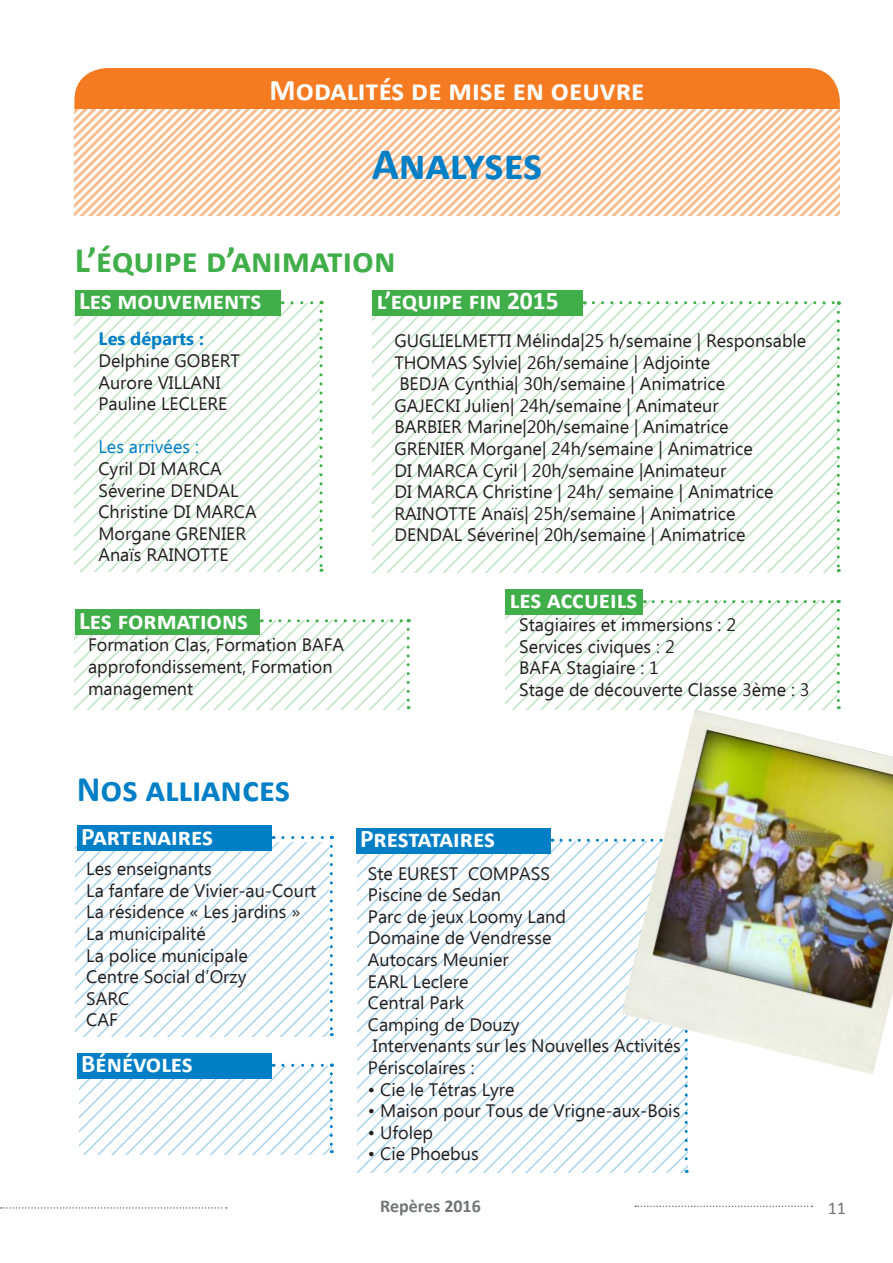
<style>
.page{position:relative;width:893px;height:1263px;background:#fff}
.page>*{position:absolute;margin:0;border:0;box-sizing:border-box;transform-origin:0 0}
.t1{font:700 45px "Calibri";color:#007fc6}
.t2{font:700 36px "Calibri";color:#40ae49}
.t3{font:700 36px "Calibri";color:#007fc6}
.t4{font:700 30px "Calibri";color:#fff}
.t5{font:700 25.5px "Calibri";color:#fff}
.t6{font:18px/21.6px "Ebrima";color:#231f20}
.t7{font:18px "Ebrima";color:#007fc6}
.t8{font:700 18px "Calibri";color:#727477}
.t9{font:700 18px "Ebrima";color:#007fc6}
.t10{font:18px "Calibri";color:#727477}
</style>
<div class="page">
<svg style="left:1px;top:1207px;width:226px;height:2px"></svg>
<svg style="left:635px;top:1205px;width:177px;height:2px"></svg>
<div style="left:74px;top:68px;width:766px;height:89px;background:#f47b21;border-radius:33px"></div>
<svg style="left:74px;top:109px;width:766px;height:107px"></svg>
<svg style="left:240px;top:109px;width:530px;height:106px"></svg>
<div style="left:75px;top:290px;width:206px;height:25px;background:#40ae49"></div>
<svg style="left:74px;top:301px;width:248px;height:271px"></svg>
<svg style="left:407px;top:304px;width:430px;height:264px"></svg>
<svg style="left:414px;top:310px;width:423px;height:262px"></svg>
<svg style="left:421px;top:317px;width:113px;height:255px"></svg>
<svg style="left:428px;top:324px;width:106px;height:248px"></svg>
<svg style="left:435px;top:331px;width:99px;height:241px"></svg>
<svg style="left:442px;top:338px;width:92px;height:234px"></svg>
<svg style="left:449px;top:345px;width:85px;height:227px"></svg>
<svg style="left:456px;top:352px;width:78px;height:220px"></svg>
<svg style="left:463px;top:359px;width:71px;height:213px"></svg>
<svg style="left:470px;top:366px;width:64px;height:206px"></svg>
<svg style="left:477px;top:373px;width:57px;height:199px"></svg>
<svg style="left:485px;top:380px;width:49px;height:192px"></svg>
<svg style="left:492px;top:387px;width:42px;height:185px"></svg>
<svg style="left:499px;top:394px;width:35px;height:178px"></svg>
<svg style="left:506px;top:401px;width:28px;height:171px"></svg>
<svg style="left:513px;top:408px;width:21px;height:164px"></svg>
<svg style="left:520px;top:416px;width:14px;height:156px"></svg>
<svg style="left:527px;top:423px;width:7px;height:149px"></svg>
<div style="left:373px;top:290px;width:210px;height:25px;background:#40ae49"></div>
<svg style="left:593px;top:301px;width:246px;height:4px"></svg>
<svg style="left:534px;top:312px;width:306px;height:260px"></svg>
<div style="left:77px;top:825px;width:195px;height:26px;background:#007fc6"></div>
<svg style="left:76px;top:836px;width:257px;height:200px"></svg>
<div style="left:506px;top:589px;width:137px;height:25px;background:#40ae49"></div>
<div style="left:356px;top:828px;width:194px;height:25px;background:#007fc6"></div>
<svg style="left:357px;top:839px;width:331px;height:334px"></svg>
<div style="left:77px;top:1053px;width:195px;height:25px;background:#007fc6"></div>
<svg style="left:79px;top:1063px;width:254px;height:91px"></svg>
<div style="left:75px;top:609px;width:185px;height:26px;background:#40ae49"></div>
<svg style="left:74px;top:619px;width:336px;height:90px"></svg>
<svg style="left:506px;top:600px;width:334px;height:109px"></svg>
<img style="left:621px;top:709px;width:272px;height:366px">
<h3 class="t4" style="left:270px;top:71px;width:376px">Modalités de mise en oeuvre</h3>
<h1 class="t1" style="left:372px;top:135px;width:172px">Analyses</h1>
<h2 class="t2" style="left:75px;top:237px;width:322px">L’équipe d’animation</h2>
<h3 class="t5" style="left:79px;top:285px;width:184px">Les mouvements</h3>
<h3 class="t5" style="left:377px;top:285px;width:183px">l’equipe fin 2015</h3>
<p class="t9" style="left:98px;top:326px;width:107px">Les départs :</p>
<p class="t6" style="left:98px;top:351px;width:143px">Delphine GOBERT<br>Aurore VILLANI<br>Pauline LECLERE</p>
<p class="t7" style="left:98px;top:434px;width:102px">Les arrivées :</p>
<p class="t6" style="left:98px;top:459px;width:160px">Cyril DI MARCA<br>Séverine DENDAL<br>Christine DI MARCA<br>Morgane GRENIER<br>Anaïs RAINOTTE</p>
<h3 class="t5" style="left:79px;top:604px;width:171px">Les formations</h3>
<p class="t6" style="left:88px;top:635px;width:258px">Formation Clas, Formation BAFA approfondissement, Formation management</p>
<p class="t6" style="left:394px;top:331px;width:413px">GUGLIELMETTI Mélinda|25 h/semaine | Responsable THOMAS Sylvie| 26h/semaine | Adjointe<br>BEDJA Cynthia| 30h/semaine | Animatrice<br>GAJECKI Julien| 24h/semaine | Animateur<br>BARBIER Marine|20h/semaine | Animatrice<br>GRENIER Morgane| 24h/semaine | Animatrice<br>DI MARCA Cyril | 20h/semaine |Animateur<br>DI MARCA Christine | 24h/ semaine | Animatrice RAINOTTE Anaïs| 25h/semaine | Animatrice DENDAL Séverine| 20h/semaine | Animatrice</p>
<h3 class="t5" style="left:510px;top:583px;width:129px">les accueils</h3>
<p class="t6" style="left:519px;top:615px;width:292px">Stagiaires et immersions : 2<br>Services civiques : 2<br>BAFA Stagiaire : 1<br>Stage de découverte Classe 3ème : 3</p>
<h2 class="t3" style="left:77px;top:766px;width:215px">Nos alliances</h2>
<h3 class="t5" style="left:81px;top:820px;width:133px">Partenaires</h3>
<h3 class="t5" style="left:360px;top:823px;width:137px">Prestataires</h3>
<p class="t6" style="left:86px;top:859px;width:232px">Les enseignants<br>La fanfare de Vivier-au-Court<br>La résidence « Les jardins »<br>La municipalité<br>La police municipale<br>Centre Social d’Orzy<br>SARC<br>CAF</p>
<p class="t6" style="left:368px;top:863px;width:314px">Ste EUREST COMPASS<br>Piscine de Sedan<br>Parc de jeux Loomy Land<br>Domaine de Vendresse<br>Autocars Meunier<br>EARL Leclere<br>Central Park<br>Camping de Douzy<br>Intervenants sur les Nouvelles Activités<br>Périscolaires :</p>
<p class="t6" style="left:368px;top:1079px;width:148px">• Cie le Tétras Lyre</p>
<p class="t6" style="left:368px;top:1101px;width:314px">• Maison pour Tous de Vrigne-aux-Bois</p>
<p class="t6" style="left:368px;top:1123px;width:67px">• Ufolep</p>
<p class="t6" style="left:368px;top:1144px;width:112px">• Cie Phoebus</p>
<h3 class="t5" style="left:81px;top:1048px;width:113px">Bénévoles</h3>
<p class="t8" style="left:380px;top:1195px;width:102px">Repères 2016</p>
<p class="t10" style="left:828px;top:1196px;width:20px">11</p>
</div>
